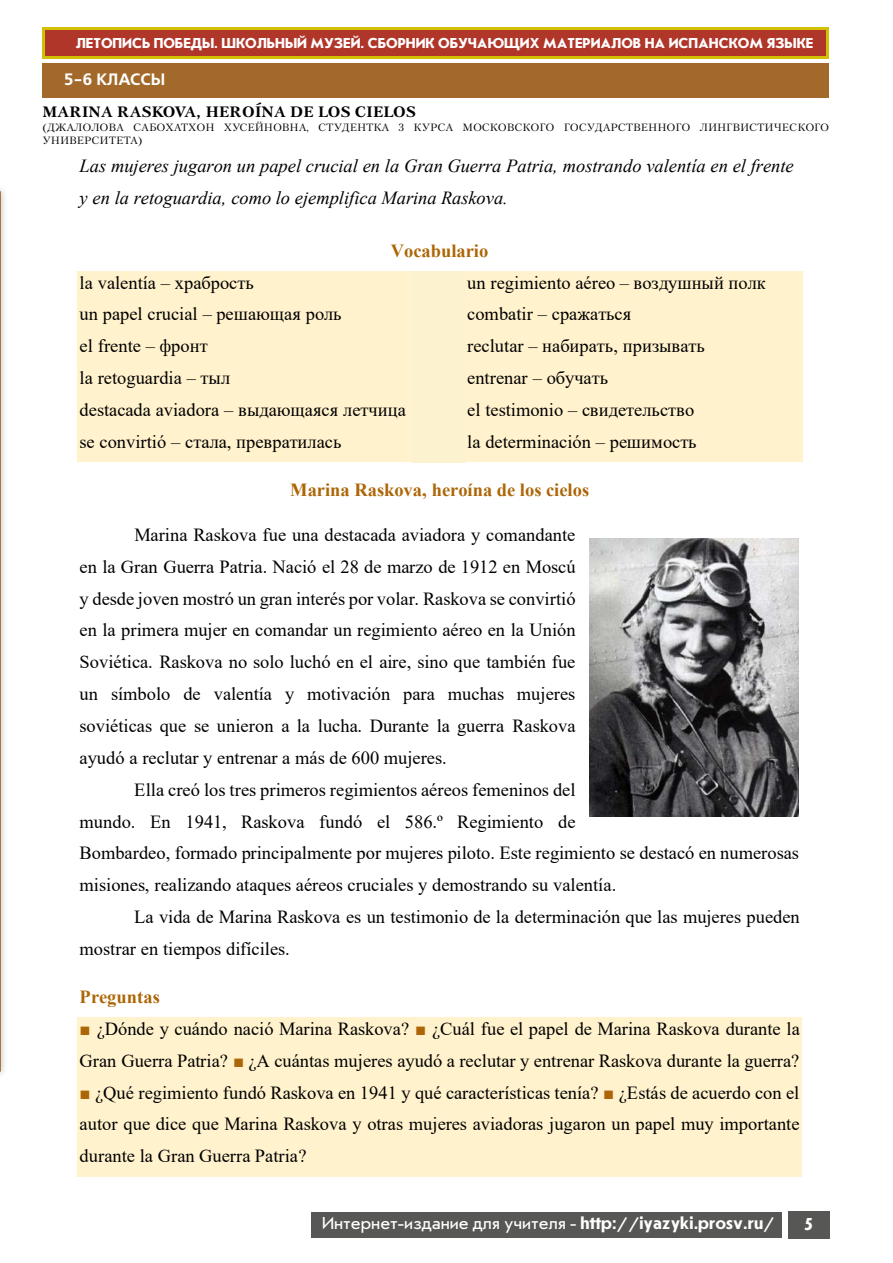
<style>
.page{position:relative;width:893px;height:1263px;background:#fff}
.page>*{position:absolute;margin:0;border:0;box-sizing:border-box;transform-origin:0 0}
.t1{font:18.45px/31.8px "Times New Roman";color:#000}
.t2{font:italic 18.45px/31.8px "Times New Roman";color:#000}
.t3{font:700 18.45px "Times New Roman";color:#000}
.t4{font:700 18.45px "Times New Roman";color:#ad6607}
.t5{font:18px "Journal Sans C";color:#fff}
.t6{font:700 18px "Journal Sans C";color:#fff}
.t7{font:700 16.5px "Free Set C";color:#fff}
.t8{font:700 15px "Journal Sans C";color:#fff}
.t9{font:700 15px "Petersburg C San Pin";letter-spacing:.03em;color:#000}
.t10{font:10.5px/12.6px "Petersburg C San Pin";color:#000}
.s1{font-family:"Petersburg A San Pin"}
.s2{color:#ad6607}
.s3{font-weight:700}
</style>
<div class="page">
<div style="left:43px;top:64px;width:786px;height:34px;background:#a2692a"></div>
<div style="left:788px;top:1211px;width:41px;height:27px;background:#575756"></div>
<div style="left:311px;top:1212px;width:470px;height:25px;background:#575756"></div>
<svg style="left:43px;top:27px;width:786px;height:31px;background:#cba90a"></svg>
<div style="left:46px;top:30px;width:780px;height:25px;background:#b0362a"></div>
<div style="left:77px;top:271px;width:338px;height:32px;background:#fff2cc"></div>
<div style="left:77px;top:303px;width:338px;height:32px;background:#fff2cc"></div>
<div style="left:77px;top:335px;width:338px;height:32px;background:#fff2cc"></div>
<div style="left:77px;top:367px;width:338px;height:32px;background:#fff2cc"></div>
<div style="left:77px;top:399px;width:338px;height:31px;background:#fff2cc"></div>
<div style="left:77px;top:430px;width:338px;height:32px;background:#fff2cc"></div>
<div style="left:465px;top:271px;width:337px;height:32px;background:#fff2cc"></div>
<div style="left:465px;top:303px;width:337px;height:32px;background:#fff2cc"></div>
<div style="left:465px;top:335px;width:337px;height:32px;background:#fff2cc"></div>
<div style="left:465px;top:367px;width:337px;height:32px;background:#fff2cc"></div>
<div style="left:465px;top:399px;width:337px;height:31px;background:#fff2cc"></div>
<div style="left:465px;top:430px;width:337px;height:32px;background:#fff2cc"></div>
<div style="left:77px;top:1017px;width:725px;height:32px;background:#fff2cc"></div>
<div style="left:77px;top:1049px;width:725px;height:32px;background:#fff2cc"></div>
<div style="left:77px;top:1081px;width:725px;height:32px;background:#fff2cc"></div>
<div style="left:77px;top:1113px;width:725px;height:32px;background:#fff2cc"></div>
<div style="left:77px;top:1145px;width:725px;height:32px;background:#fff2cc"></div>
<img style="left:590px;top:538px;width:208px;height:279px">
<div style="left:412px;top:271px;width:54px;height:191px;background:#fdf2cf"></div>
<div style="left:0;top:0;width:9px;height:1263px;background:#000;opacity:.3"></div>
<svg style="left:0;top:0;width:2px;height:1263px"></svg>
<p class="t8" style="left:76px;top:36px;width:739px">ЛЕТОПИСЬ ПОБЕДЫ. ШКОЛЬНЫЙ МУЗЕЙ. СБОРНИК ОБУЧАЮЩИХ МАТЕРИАЛОВ НА ИСПАНСКОМ ЯЗЫКЕ</p>
<p class="t7" style="left:64px;top:69px;width:103px">5-6 КЛАССЫ</p>
<p class="t9" style="left:43px;top:102px;width:375px">MARINA RASKOVA, HERO<span class="s1">Í</span>NA DE LOS CIELOS</p>
<p class="t10" style="left:43px;top:121px;width:788px">(ДЖАЛОЛОВА САБОХАТХОН ХУСЕЙНОВНА, СТУДЕНТКА 3 КУРСА МОСКОВСКОГО ГОСУДАРСТВЕННОГО ЛИНГВИСТИЧЕСКОГО<br>УНИВЕРСИТЕТА)</p>
<p class="t3" style="left:101px;top:110px;width:700px">студентка 3 курса Московского Государственного Лингвистического университета</p>
<p class="t2" style="left:80px;top:149px;width:716px">Las mujeres jugaron un papel crucial en la Gran Guerra Patria, mostrando valentía en el frente y en la retoguardia, como lo ejemplifica Marina Raskova.</p>
<p class="t4" style="left:391px;top:237px;width:99px">Vocabulario</p>
<p class="t1" style="left:80px;top:266px;width:328px">la valentía – храбрость<br>un papel crucial – решающая роль<br>el frente – фронт<br>la retoguardia – тыл<br>destacada aviadora – выдающаяся летчица se convirtió – стала, превратилась</p>
<p class="t1" style="left:467px;top:266px;width:300px">un regimiento aéreo – воздушный полк combatir – сражаться<br>reclutar – набирать, призывать entrenar – обучать<br>el testimonio – свидетельство<br>la determinación – решимость</p>
<p class="t4" style="left:290px;top:476px;width:300px">Marina Raskova, heroína de los cielos</p>
<p class="t1" style="left:80px;top:518px;width:498px;text-align:justify;text-indent:55px">Marina Raskova fue una destacada aviadora y comandante en la Gran Guerra Patria. Nació el 28 de marzo de 1912 en Moscú y desde joven mostró un gran interés por volar. Raskova se convirtió en la primera mujer en comandar un regimiento aéreo en la Unión Soviética. Raskova no solo luchó en el aire, sino que también fue un símbolo de valentía y motivación para muchas mujeres soviéticas que se unieron a la lucha. Durante la guerra Raskova ayudó a reclutar y entrenar a más de 600 mujeres.</p>
<p class="t1" style="left:80px;top:773px;width:721px;text-indent:55px">Ella creó los tres primeros regimientos aéreos femeninos del<br>mundo. En 1941, Raskova fundó el 586.º Regimiento de<br>Bombardeo, formado principalmente por mujeres piloto. Este regimiento se destacó en numerosas misiones, realizando ataques aéreos cruciales y demostrando su valentía.</p>
<p class="t1" style="left:80px;top:901px;width:722px;text-indent:55px">La vida de Marina Raskova es un testimonio de la determinación que las mujeres pueden mostrar en tiempos difíciles.</p>
<p class="t4" style="left:80px;top:983px;width:82px">Preguntas</p>
<p class="t1" style="left:80px;top:1012px;width:722px"><span class="s2">■</span> ¿Dónde y cuándo nació Marina Raskova? <span class="s2">■</span> ¿Cuál fue el papel de Marina Raskova durante la<br>Gran Guerra Patria? <span class="s2">■</span> ¿A cuántas mujeres ayudó a reclutar y entrenar Raskova durante la guerra?</p>
<p class="t1" style="left:80px;top:1076px;width:721px;text-align:justify"><span class="s2">■</span> ¿Qué regimiento fundó Raskova en 1941 y qué características tenía? <span class="s2">■</span> ¿Estás de acuerdo con el autor que dice que Marina Raskova y otras mujeres aviadoras jugaron un papel muy importante durante la Gran Guerra Patria?</p>
<p class="t5" style="left:322px;top:1214px;width:454px">Интернет-издание для учителя - <span class="s3">http://iyazyki.prosv.ru/</span></p>
<p class="t6" style="left:803px;top:1215px;width:12px">5</p>
</div>
